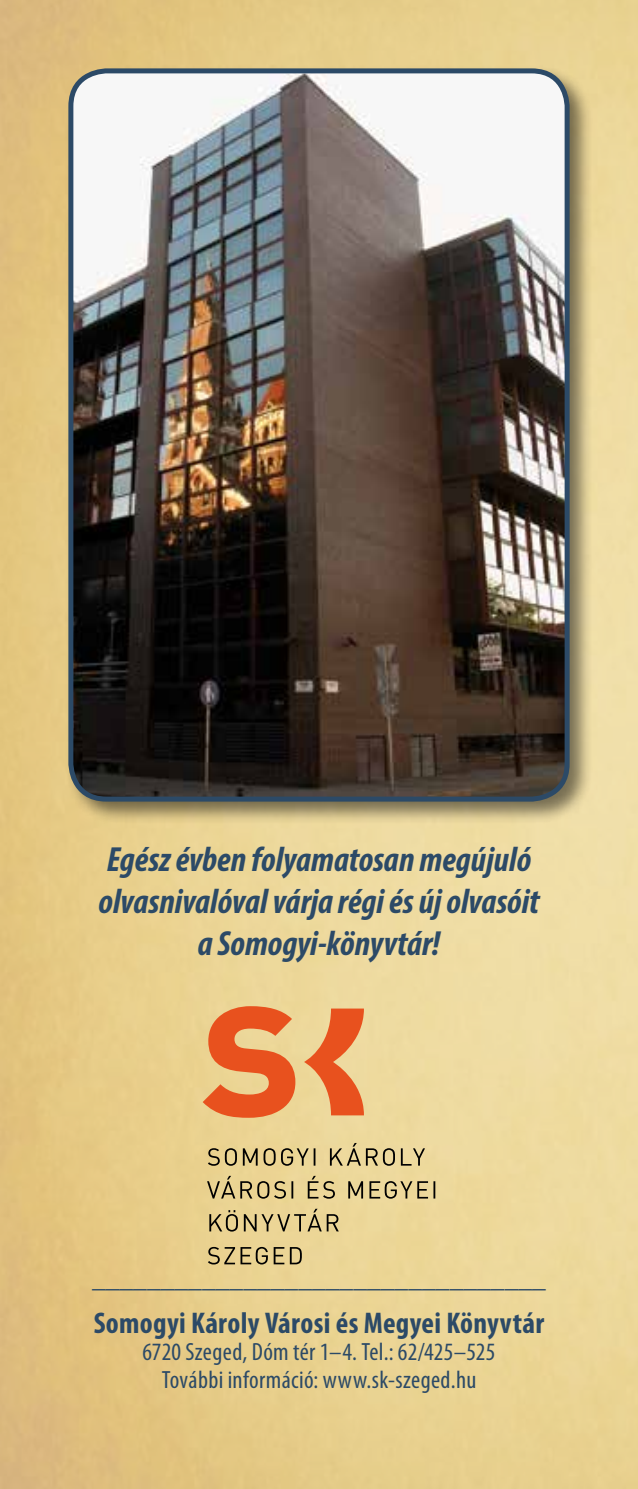
<style>
.page{position:relative;width:638px;height:1489px;background:#fff}
.page>*{position:absolute;margin:0;border:0;box-sizing:border-box;transform-origin:0 0}
.t1{font:italic 700 condensed 35px/42px "Myriad Pro";color:#2c4a67;text-align:center}
.t2{font:700 condensed 30px "Myriad Pro";letter-spacing:.01em;color:#2c4a67}
.t3{font:condensed 27.5px "Myriad Pro";color:#2c4a67}
.t4{font:condensed 25px/27.5px "Myriad Pro";letter-spacing:.015em;color:#2c4a67;text-align:center}
</style>
<div class="page">
<img style="left:0;top:0;width:638px;height:1488px">
<svg style="left:207px;top:1142px;width:228px;height:122px;background:#d3bf86"></svg>
<svg style="left:304px;top:1008px;width:60px;height:107px;background:#ea925b"></svg>
<svg style="left:203px;top:1006px;width:92px;height:111px;background:#e9874e"></svg>
<div style="left:65px;top:65px;width:528px;height:760px;background:#000;opacity:.5"></div>
<img style="left:71px;top:71px;width:496px;height:728px">
<div style="left:68px;top:68px;width:501px;height:733px;border:5px solid #2c4a67;border-radius:35px"></div>
<p class="t1" style="left:98px;top:838px;width:442px">Egész évben folyamatosan megújuló olvasnivalóval várja régi és új olvasóit a Somogyi-könyvtár!</p>
<p class="t3" style="left:92px;top:1263px;width:455px">_________________________________</p>
<p class="t2" style="left:94px;top:1306px;width:452px">Somogyi Károly Városi és Megyei Könyvtár</p>
<p class="t4" style="left:142px;top:1338px;width:355px">6720 Szeged, Dóm tér 1–4. Tel.: 62/425–525<br>További információ: www.sk-szeged.hu</p>
</div>
